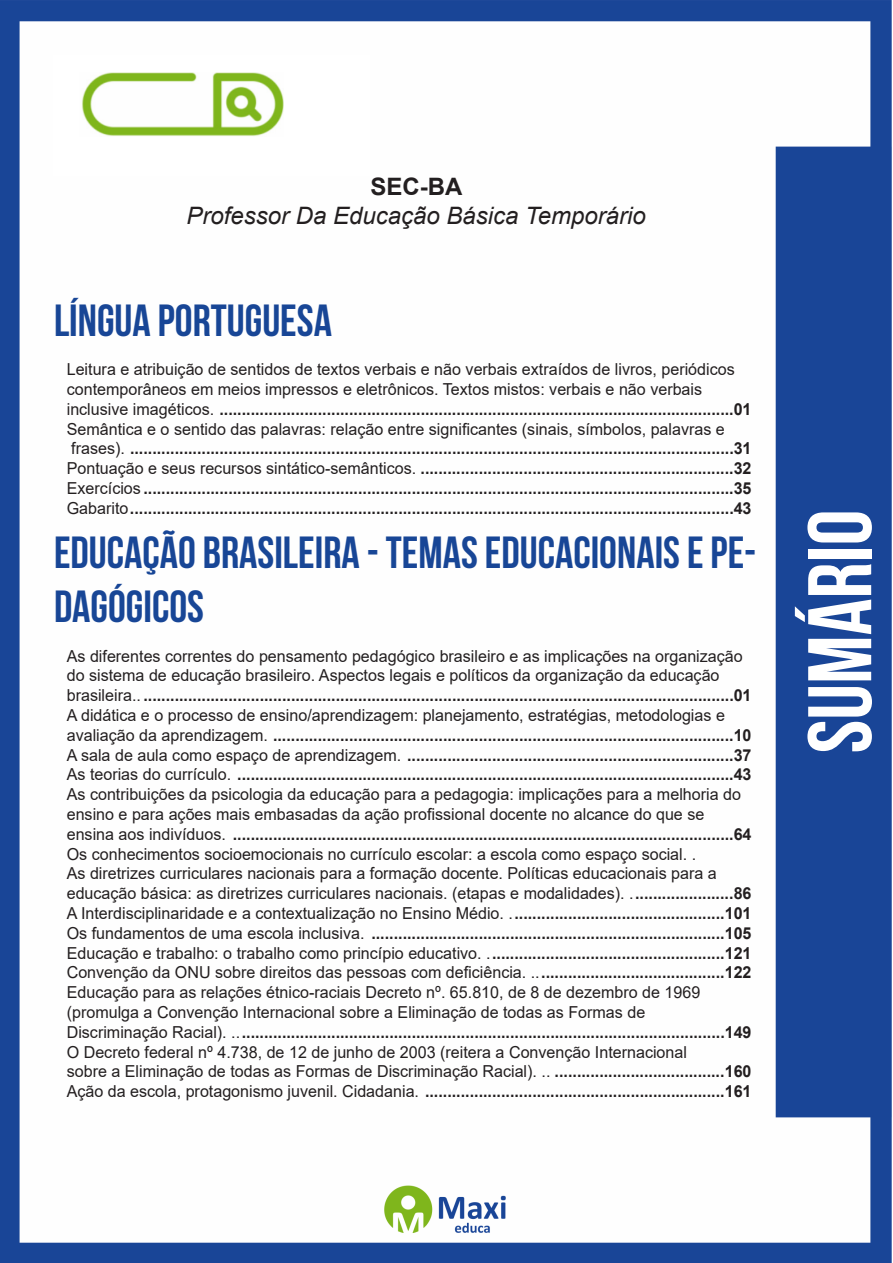
<style>
.page{position:relative;width:893px;height:1263px;background:#fff}
.page>*{position:absolute;margin:0;border:0;box-sizing:border-box;transform-origin:0 0}
.t1{font:700 90px "Bebas Neue";color:#fff}
.t2{font:700 45px/54px "Bebas Neue";color:#184696}
.t3{font:italic 24px "Arial";color:#231f20}
.t4{font:700 24px "Arial";color:#231f20}
.TABULAÇÃO_BOLD{font:700 16.5px "Arial";color:#231f20}
.TABULAÇÃO_BOLD-2{font:16.5px "Arial";color:#231f20}
.s1{font-weight:400}
.s2{font-weight:700}
</style>
<div class="page">
<img style="left:0;top:0;width:892px;height:1263px">
<div style="left:53px;top:55px;width:317px;height:121px;background:#fff"></div>
<img style="left:82px;top:72px;width:201px;height:64px">
<p class="t4" style="left:370px;top:170px;width:93px">SEC-BA</p>
<p class="t3" style="left:186px;top:200px;width:461px">Professor Da Educação Básica Temporário</p>
<p class="t2" style="left:54px;top:293px;width:279px">LÍNGUA PORTUGUESA</p>
<p class="TABULAÇÃO_BOLD-2" style="left:67px;top:358px;width:669px">Leitura e atribuição de sentidos de textos verbais e não verbais extraídos de livros, periódicos</p>
<p class="TABULAÇÃO_BOLD-2" style="left:67px;top:378px;width:637px">contemporâneos em meios impressos e eletrônicos. Textos mistos: verbais e não verbais</p>
<p class="TABULAÇÃO_BOLD" style="left:67px;top:397px;width:686px"><span class="s1">inclusive imagéticos.</span> ...................................................................................................................01</p>
<p class="TABULAÇÃO_BOLD-2" style="left:67px;top:417px;width:660px">Semântica e o sentido das palavras: relação entre significantes (sinais, símbolos, palavras e</p>
<p class="TABULAÇÃO_BOLD" style="left:71px;top:437px;width:682px"><span class="s1">frases).</span> .......................................................................................................................................31</p>
<p class="TABULAÇÃO_BOLD" style="left:67px;top:457px;width:686px"><span class="s1">Pontuação e seus recursos sintático-semânticos.</span> ......................................................................32</p>
<p class="TABULAÇÃO_BOLD" style="left:67px;top:477px;width:686px"><span class="s1">Exercícios</span> ....................................................................................................................................35</p>
<p class="TABULAÇÃO_BOLD" style="left:67px;top:496px;width:686px"><span class="s1">Gabarito</span>.......................................................................................................................................43</p>
<p class="t2" style="left:54px;top:525px;width:704px">EDUCAÇÃO BRASILEIRA - TEMAS EDUCACIONAIS E PE-<br>DAGÓGICOS</p>
<p class="TABULAÇÃO_BOLD-2" style="left:67px;top:644px;width:677px">As diferentes correntes do pensamento pedagógico brasileiro e as implicações na organização</p>
<p class="TABULAÇÃO_BOLD-2" style="left:67px;top:664px;width:654px">do sistema de educação brasileiro. Aspectos legais e políticos da organização da educação</p>
<p class="TABULAÇÃO_BOLD" style="left:67px;top:684px;width:686px"><span class="s1">brasileira..</span> ....................................................................................................................................01</p>
<p class="TABULAÇÃO_BOLD-2" style="left:67px;top:704px;width:660px">A didática e o processo de ensino/aprendizagem: planejamento, estratégias, metodologias e</p>
<p class="TABULAÇÃO_BOLD" style="left:67px;top:723px;width:686px"><span class="s1">avaliação da aprendizagem.</span> .......................................................................................................10</p>
<p class="TABULAÇÃO_BOLD" style="left:67px;top:743px;width:686px"><span class="s1">A sala de aula como espaço de aprendizagem.</span> .........................................................................37</p>
<p class="TABULAÇÃO_BOLD" style="left:67px;top:763px;width:686px"><span class="s1">As teorias do currículo.</span> ...............................................................................................................43</p>
<p class="TABULAÇÃO_BOLD-2" style="left:67px;top:783px;width:676px">As contribuições da psicologia da educação para a pedagogia: implicações para a melhoria do</p>
<p class="TABULAÇÃO_BOLD-2" style="left:67px;top:803px;width:639px">ensino e para ações mais embasadas da ação profissional docente no alcance do que se</p>
<p class="TABULAÇÃO_BOLD" style="left:67px;top:822px;width:686px"><span class="s1">ensina aos indivíduos.</span> ................................................................................................................64</p>
<p class="TABULAÇÃO_BOLD-2" style="left:67px;top:842px;width:631px">Os conhecimentos socioemocionais no currículo escolar: a escola como espaço social. .</p>
<p class="TABULAÇÃO_BOLD-2" style="left:67px;top:862px;width:652px">As diretrizes curriculares nacionais para a formação docente. Políticas educacionais para a</p>
<p class="TABULAÇÃO_BOLD-2" style="left:67px;top:882px;width:686px">educação básica: as diretrizes curriculares nacionais. (etapas e modalidades). .<span class="s2">......................86</span></p>
<p class="TABULAÇÃO_BOLD-2" style="left:67px;top:902px;width:686px">A Interdisciplinaridade e a contextualização no Ensino Médio. .<span class="s2">...............................................101</span></p>
<p class="TABULAÇÃO_BOLD" style="left:67px;top:921px;width:686px"><span class="s1">Os fundamentos de uma escola inclusiva.</span> ...............................................................................105</p>
<p class="TABULAÇÃO_BOLD" style="left:67px;top:941px;width:686px"><span class="s1">Educação e trabalho: o trabalho como princípio educativo. .</span>....................................................121</p>
<p class="TABULAÇÃO_BOLD-2" style="left:67px;top:961px;width:686px">Convenção da ONU sobre direitos das pessoas com deficiência. ..<span class="s2">.........................................122</span></p>
<p class="TABULAÇÃO_BOLD-2" style="left:67px;top:981px;width:635px">Educação para as relações étnico-raciais Decreto nº. 65.810, de 8 de dezembro de 1969</p>
<p class="TABULAÇÃO_BOLD-2" style="left:67px;top:1001px;width:580px">(promulga a Convenção Internacional sobre a Eliminação de todas as Formas de</p>
<p class="TABULAÇÃO_BOLD" style="left:67px;top:1020px;width:686px"><span class="s1">Discriminação Racial). ..</span>............................................................................................................149</p>
<p class="TABULAÇÃO_BOLD-2" style="left:67px;top:1040px;width:622px">O Decreto federal nº 4.738, de 12 de junho de 2003 (reitera a Convenção Internacional</p>
<p class="TABULAÇÃO_BOLD-2" style="left:67px;top:1060px;width:686px">sobre a Eliminação de todas as Formas de Discriminação Racial). .. <span class="s2">......................................160</span></p>
<p class="TABULAÇÃO_BOLD" style="left:67px;top:1080px;width:686px"><span class="s1">Ação da escola, protagonismo juvenil. Cidadania.</span> ...................................................................161</p>
<h1 class="t1" style="left:791px;top:753px;width:245px;rotate:-90deg">SUMÁRIO</h1>
</div>
